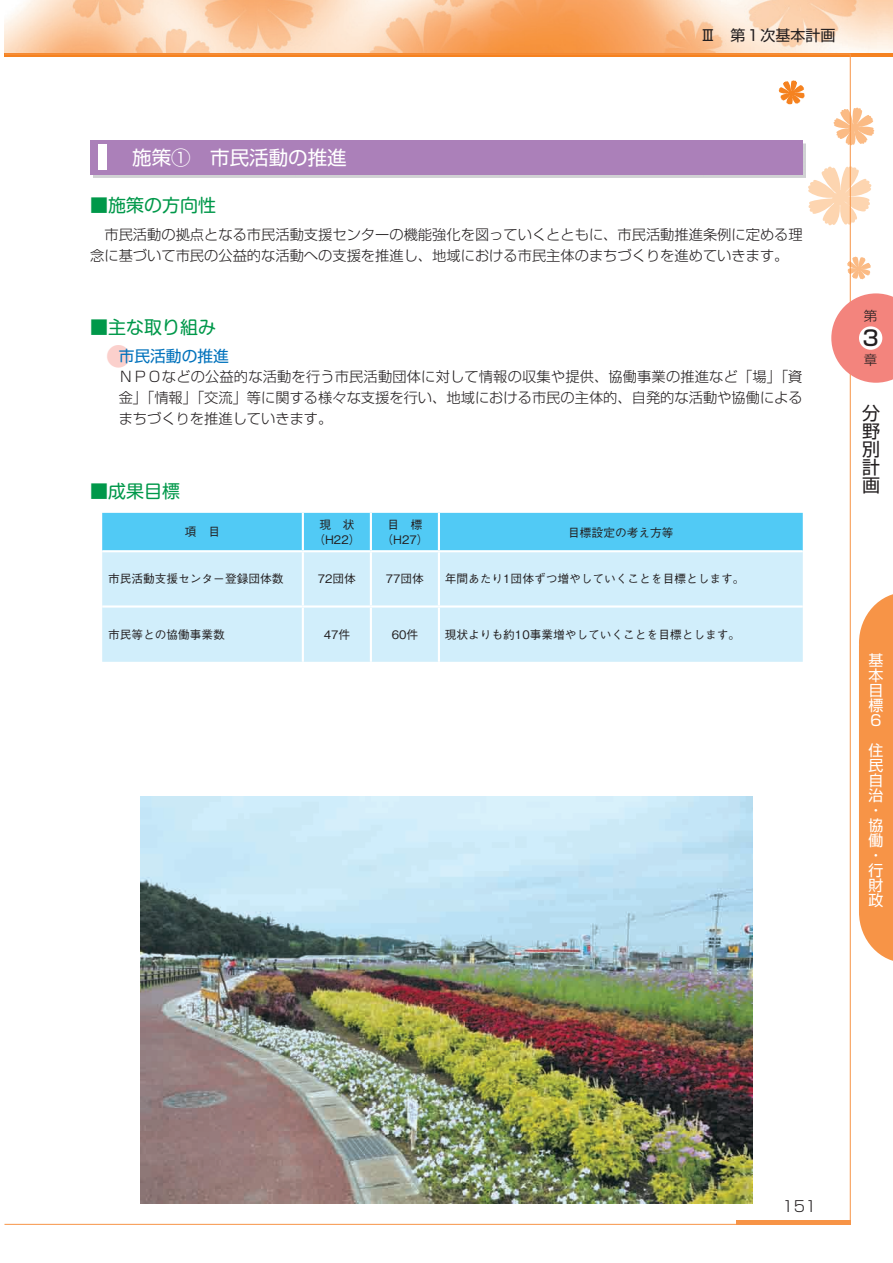
<style>
.page{position:relative;width:893px;height:1263px;background:#fff}
.page>*{position:absolute;margin:0;border:0;box-sizing:border-box;transform-origin:0 0}
.t1{font:500 21px "Shin Go Pr 6";color:#231f20}
.t2{font:19.5px "Shin Go Pr 6";color:#fff}
.t3{font:18px "Shin M Go Pr 6";color:#00984a}
.t4{font:18px/18px "Shin Go Pr 6";color:#231f20;text-align:justify}
.t5{font:15.75px "Shin Go Pr 6";color:#0072bc}
.t6{font:15px/15px "Shin Go Pr 6";color:#fff;text-align:justify}
.t7{font:15px "Shin Go Pr 6";color:#231f20}
.t8{font:300 15px "Shin Go Pr 6";color:#231f20}
.t9{font:300 14.25px/21px "Shin Go Pr 6";color:#231f20}
.t10{font:300 13.5px "Shin Go Pr 6";color:#231f20}
.t11{font:500 11.7px/15px "Gothic BBB Pr 6";color:#231f20;text-align:center}
.s1{font-size:25.5px;color:#fbd0cc}
</style>
<div class="page">
<svg style="left:808px;top:166px;width:63px;height:59px"></svg>
<svg style="left:847px;top:257px;width:24px;height:22px"></svg>
<svg style="left:833px;top:108px;width:41px;height:37px"></svg>
<svg style="left:779px;top:80px;width:26px;height:25px"></svg>
<svg style="left:4px;top:52px;width:889px;height:4px;background:#f69647"></svg>
<img style="left:4px;top:0;width:889px;height:52px">
<div style="left:102px;top:513px;width:701px;height:37px;background:#51caf5"></div>
<div style="left:102px;top:552px;width:701px;height:110px;background:#d1eefb"></div>
<hr style="left:302px;top:513px;width:2px;height:37px;background:#fff">
<hr style="left:370px;top:513px;width:2px;height:37px;background:#fff">
<hr style="left:438px;top:513px;width:2px;height:37px;background:#fff">
<hr style="left:302px;top:552px;width:2px;height:53px;background:#fff">
<hr style="left:370px;top:552px;width:2px;height:53px;background:#fff">
<hr style="left:438px;top:552px;width:2px;height:53px;background:#fff">
<hr style="left:102px;top:605px;width:201px;height:3px;background:#fff">
<hr style="left:303px;top:605px;width:68px;height:3px;background:#fff">
<hr style="left:302px;top:608px;width:2px;height:54px;background:#fff">
<hr style="left:371px;top:605px;width:68px;height:3px;background:#fff">
<hr style="left:370px;top:608px;width:2px;height:54px;background:#fff">
<hr style="left:439px;top:605px;width:364px;height:3px;background:#fff">
<hr style="left:438px;top:608px;width:2px;height:54px;background:#fff">
<img style="left:140px;top:796px;width:613px;height:407px">
<div style="left:90px;top:140px;width:713px;height:34px;background:#ab80b9"></div>
<div style="left:98px;top:145px;width:9px;height:25px;background:#fff"></div>
<div style="left:736px;top:1220px;width:115px;height:5px;background:#f79447"></div>
<svg style="left:859px;top:594px;width:34px;height:367px;background:#f79b53"></svg>
<svg style="left:831px;top:293px;width:62px;height:90px"></svg>
<div style="left:859px;top:326px;width:23px;height:24px;background:#fff;border-radius:50%"></div>
<p class="t7" style="left:701px;top:23px;width:137px">Ⅲ　第１次基本計画</p>
<p class="t2" style="left:132px;top:141px;width:216px">施策①　市民活動の推進</p>
<p class="t3" style="left:90px;top:191px;width:127px">■施策の方向性</p>
<p class="t9" style="left:90px;top:222px;width:714px">　市民活動の拠点となる市民活動支援センターの機能強化を図っていくとともに、市民活動推進条例に定める理念に基づいて市民の公益的な活動への支援を推進し、地域における市民主体のまちづくりを進めていきます。</p>
<p class="t3" style="left:90px;top:312px;width:127px">■主な取り組み</p>
<p class="t5" style="left:106px;top:343px;width:124px"><span class="s1">●</span>市民活動の推進</p>
<p class="t9" style="left:119px;top:365px;width:686px;text-align:justify">ＮＰＯなどの公益的な活動を行う市民活動団体に対して情報の収集や提供、協働事業の推進など｢場｣｢資金｣｢情報｣｢交流｣等に関する様々な支援を行い、地域における市民の主体的、自発的な活動や協働によるまちづくりを推進していきます。</p>
<p class="t3" style="left:90px;top:476px;width:91px">■成果目標</p>
<p class="t11" style="left:185px;top:524px;width:37px">項　目</p>
<p class="t11" style="left:313px;top:516px;width:48px">現　状（H22）</p>
<p class="t11" style="left:381px;top:516px;width:48px">目　標（H27）</p>
<p class="t11" style="left:568px;top:524px;width:107px">目標設定の考え方等</p>
<p class="t11" style="left:108px;top:571px;width:177px">市民活動支援センター登録団体数</p>
<p class="t11" style="left:318px;top:571px;width:40px">72団体</p>
<p class="t11" style="left:386px;top:571px;width:40px">77団体</p>
<p class="t11" style="left:445px;top:571px;width:301px">年間あたり1団体ずつ増やしていくことを目標とします。</p>
<p class="t11" style="left:108px;top:626px;width:118px">市民等との協働事業数</p>
<p class="t11" style="left:324px;top:626px;width:28px">47件</p>
<p class="t11" style="left:392px;top:626px;width:28px">60件</p>
<p class="t11" style="left:445px;top:626px;width:297px">現状よりも約10事業増やしていくことを目標とします。</p>
<p class="t10" style="left:864px;top:305px;width:15px">第</p>
<p class="t10" style="left:864px;top:349px;width:15px">章</p>
<p class="t1" style="left:860px;top:321px;width:22px">３</p>
<p class="t4" style="left:862px;top:403px;width:19px">分野別計画</p>
<p class="t6" style="left:868px;top:652px;width:16px">基本目標６</p>
<p class="t6" style="left:868px;top:742px;width:16px;text-align:left">住民自治・協働・行財政</p>
<p class="t8" style="left:782px;top:1194px;width:36px">151</p>
</div>
